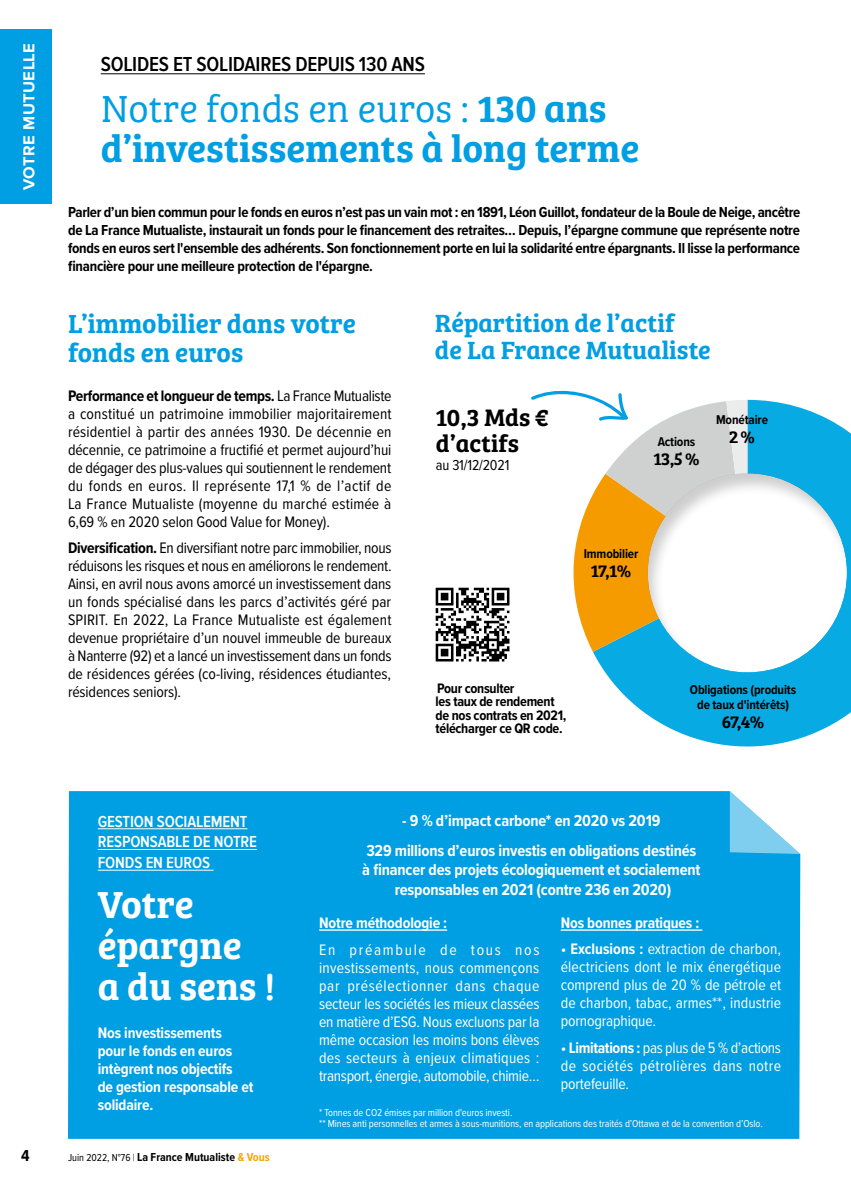
<style>
.page{position:relative;width:851px;height:1191px;background:#fff}
.page>*{position:absolute;margin:0;border:0;box-sizing:border-box;transform-origin:0 0}
.t1{font:39px "Bree Serif Sb";color:#009ee3}
.t2{font:39px "Bree Serif Lt";color:#009ee3}
.t3{font:38.85px/40.8px "Bree Serif Sb";color:#fff}
.t4{font:27px/28.5px "Bree Serif Sb";color:#009ee3}
.t5{font:25.8px/27.3px "Bree Serif Sb";color:#009ee3}
.t6{font:24.75px/26.1px "Bree Serif Sb";color:#000}
.t7{font:600 21px "Proxima Nova Cond";letter-spacing:-.01em;color:#000}
.t8{font:17.85px "Bree Serif Sb";color:#000}
.t9{font:700 16.5px/29.1px "Proxima Nova Cond";letter-spacing:-.01em;color:#fff;text-align:center}
.t10{font:600 16.5px/20.7px "Proxima Nova Cond";letter-spacing:-.01em;color:#fff}
.t11{font:700 16.5px "Proxima Nova";letter-spacing:.015em;color:#fff}
.t12{font:700 16.5px "Proxima Nova Cond";color:#000}
.t13{font:15.75px/18px "Proxima Nova Cond";color:#000;text-align:justify}
.t14{font:15.75px/18px "Proxima Nova Cond";color:#fff;text-align:justify}
.t15{font:700 15.75px/18px "Proxima Nova Cond";letter-spacing:-.01em;color:#fff}
.t16{font:700 15px/18px "Proxima Nova Cond";letter-spacing:-.015em;color:#000;text-align:justify}
.t17{font:15px "Proxima Nova Cond";letter-spacing:-.01em;color:#000}
.t18{font:700 14.25px/13.5px "Proxima Nova Cond";letter-spacing:-.02em;color:#000}
.t19{font:700 13.2px/15.6px "Proxima Nova Cond";letter-spacing:-.01em;color:#000;text-align:center}
.t20{font:700 12px "Proxima Nova Cond";color:#000}
.t21{font:10.5px/10.5px "Proxima Nova Cond";letter-spacing:-.01em;color:#fff}
.s1{font-family:"Bree Serif Sb"}
.s2{font-weight:700}
.s3{font-weight:500}
.s4{font-weight:400;font-size:10.5px}
.s5{font-weight:300;font-size:10.5px}
.s6{color:#f7a500}
</style>
<div class="page">
<hr style="left:101px;top:74px;width:324px;height:1px;background:#000">
<div style="left:68px;top:791px;width:732px;height:347px;background:#009ee3"></div>
<hr style="left:319px;top:929px;width:128px;height:1px;background:#fff">
<hr style="left:560px;top:929px;width:142px;height:1px;background:#fff">
<hr style="left:98px;top:828px;width:149px;height:1px;background:#fff">
<hr style="left:98px;top:849px;width:159px;height:1px;background:#fff">
<hr style="left:98px;top:870px;width:115px;height:1px;background:#fff">
<svg style="left:729px;top:791px;width:71px;height:63px"></svg>
<svg style="left:435px;top:587px;width:74px;height:74px"></svg>
<svg style="left:593px;top:400px;width:257px;height:347px;fill:#07aae3"></svg>
<div style="left:635px;top:461px;width:215px;height:212px;background:#000;opacity:.2"></div>
<svg style="left:531px;top:390px;width:216px;height:262px"></svg>
<div style="left:0;top:29px;width:52px;height:175px;background:#009ee3"></div>
<p class="t11" style="left:17px;top:190px;width:148px;rotate:-90deg">VOTRE MUTUELLE</p>
<h3 class="t7" style="left:101px;top:52px;width:325px">SOLIDES ET SOLIDAIRES DEPUIS 130 ANS</h3>
<h1 class="t2" style="left:101px;top:80px;width:507px">Notre fonds en euros : <span class="s1">130 ans</span></h1>
<h1 class="t1" style="left:101px;top:119px;width:540px">d’investissements à long terme</h1>
<p class="t16" style="left:68px;top:203px;width:733px">Parler d’un bien commun pour le fonds en euros n’est pas un vain mot : en 1891, Léon Guillot, fondateur de la Boule de Neige, ancêtre de La France Mutualiste, instaurait un fonds pour le financement des retraites… Depuis, l’épargne commune que représente notre fonds en euros sert l'ensemble des adhérents. Son fonctionnement porte en lui la solidarité entre épargnants. Il lisse la performance financière pour une meilleure protection de l'épargne.</p>
<h3 class="t4" style="left:68px;top:308px;width:289px">L’immobilier dans votre fonds en euros</h3>
<h3 class="t5" style="left:435px;top:308px;width:277px">Répartition de l’actif<br>de La France Mutualiste</h3>
<p class="t13" style="left:68px;top:386px;width:325px"><span class="s2">Performance et longueur de temps.</span> La France Mutualiste a constitué un patrimoine immobilier majoritairement résidentiel à partir des années 1930. De décennie en décennie, ce patrimoine a fructifié et permet aujourd’hui de dégager des plus-values qui soutiennent le rendement du fonds en euros. Il représente 17,1 % de l’actif de La France Mutualiste (moyenne du marché estimée à 6,69 % en 2020 selon Good Value for Money).</p>
<p class="t13" style="left:68px;top:538px;width:325px"><span class="s2">Diversification.</span> En diversifiant notre parc immobilier, nous réduisons les risques et nous en améliorons le rendement.<br>Ainsi, en avril nous avons amorcé un investissement dans un fonds spécialisé dans les parcs d’activités géré par SPIRIT. En 2022, La France Mutualiste est également devenue propriétaire d’un nouvel immeuble de bureaux à Nanterre (92) et a lancé un investissement dans un fonds de résidences gérées (co-living, résidences étudiantes, résidences seniors).</p>
<h3 class="t6" style="left:435px;top:402px;width:114px">10,3 Mds € d’actifs</h3>
<p class="t17" style="left:435px;top:454px;width:75px">au 31/12/2021</p>
<p class="t19" style="left:657px;top:434px;width:39px">Actions</p>
<p class="t8" style="left:653px;top:445px;width:47px">13,5 %</p>
<p class="t19" style="left:716px;top:412px;width:53px">Monétaire</p>
<p class="t8" style="left:729px;top:423px;width:27px">2 %</p>
<p class="t19" style="left:583px;top:545px;width:56px">Immobilier</p>
<p class="t8" style="left:590px;top:557px;width:42px">17,1%</p>
<p class="t18" style="left:435px;top:681px;width:132px">Pour consulter<br>les taux de rendement de nos contrats en 2021, télécharger ce QR code.</p>
<p class="t19" style="left:689px;top:681px;width:108px">Obligations (produits de taux d'intérêts)</p>
<p class="t8" style="left:721px;top:708px;width:44px">67,4%</p>
<p class="t10" style="left:98px;top:811px;width:161px">GESTION SOCIALEMENT<br>RESPONSABLE DE NOTRE<br>FONDS EN EUROS</p>
<h2 class="t3" style="left:98px;top:881px;width:179px">Votre épargne<br>a du sens !</h2>
<p class="t15" style="left:98px;top:1023px;width:157px">Nos investissements pour le fonds en euros intègrent nos objectifs<br>de gestion responsable et solidaire.</p>
<p class="t9" style="left:366px;top:806px;width:331px">- 9 % d’impact carbone* en 2020 vs 2019<br>329 millions d’euros investis en obligations destinés</p>
<p class="t9" style="left:362px;top:859px;width:339px;line-height:19.5px">à financer des projets écologiquement et socialement responsables en 2021 (contre 236 en 2020)</p>
<p class="t15" style="left:319px;top:913px;width:130px">Notre méthodologie :</p>
<p class="t14" style="left:319px;top:940px;width:222px">En préambule de tous nos investissements, nous commençons par présélectionner dans chaque secteur les sociétés les mieux classées en matière d’ESG. Nous excluons par la même occasion les moins bons élèves des secteurs à enjeux climatiques : transport, énergie, automobile, chimie…</p>
<p class="t15" style="left:560px;top:913px;width:140px">Nos bonnes pratiques :</p>
<p class="t14" style="left:560px;top:939px;width:222px"><span class="s3">•</span> <span class="s2">Exclusions :</span> extraction de charbon, électriciens dont le mix énergétique comprend plus de 20 % de pétrole et de charbon, tabac, armes**, industrie pornographique.</p>
<p class="t14" style="left:560px;top:1038px;width:222px"><span class="s3">•</span> <span class="s2">Limitations :</span> pas plus de 5 % d’actions de sociétés pétrolières dans notre portefeuille.</p>
<p class="t21" style="left:319px;top:1107px;width:445px">* Tonnes de CO2 émises par million d'euros investi.<br>** Mines anti personnelles et armes à sous-munitions, en applications des traités d’Ottawa et de la convention d’Oslo.</p>
<p class="t12" style="left:21px;top:1143px;width:10px">4</p>
<p class="t20" style="left:68px;top:1148px;width:203px"><span class="s4">Juin 2022, N°76</span> <span class="s5">|</span> La France Mutualiste <span class="s6">&amp; Vous</span></p>
</div>
